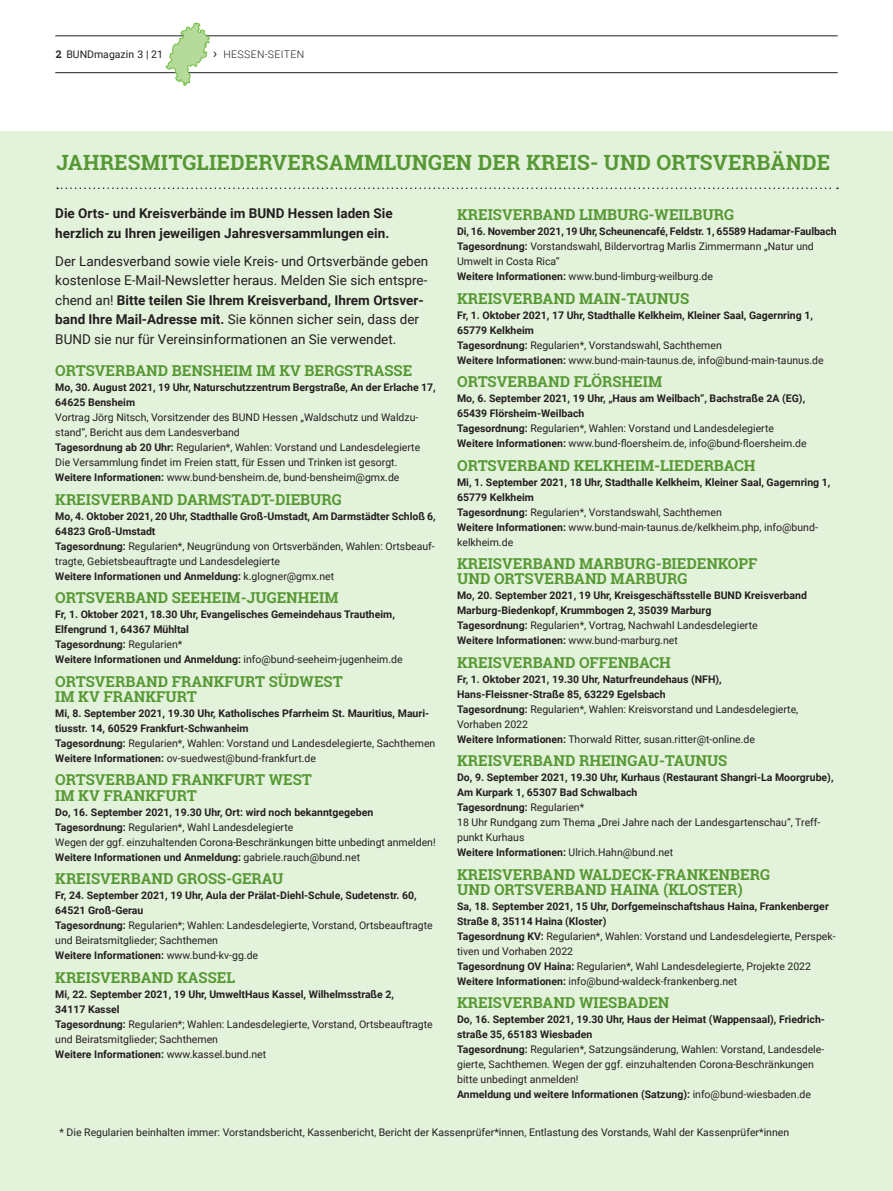
<style>
.page{position:relative;width:893px;height:1191px;background:#fff}
.page>*{position:absolute;margin:0;border:0;box-sizing:border-box;transform-origin:0 0}
.t1{font:700 21px "Roboto Slab";letter-spacing:.01em;color:#569834}
.t2{font:700 15px/15px "Roboto Slab";color:#569834}
.t3{font:13.5px/19.5px "Roboto";color:#231f20}
.t4{font:700 13.5px/19.5px "Roboto";color:#231f20}
.t5{font:700 10.5px/15px "Roboto";color:#231f20}
.t6{font:10.5px/15px "Roboto";color:#231f20}
.t7{font:300 10.5px "Roboto";letter-spacing:.035em;color:#231f20}
.s1{font-family:"Roboto Slab";font-weight:700}
.s2{font-weight:400;font-size:13.5px}
.s3{font-weight:700}
.s4{font-weight:400}
</style>
<div class="page">
<hr style="left:55px;top:72px;width:783px;height:1px;background:#231f20">
<div style="left:0;top:132px;width:893px;height:1059px;background:#e3f2da"></div>
<svg style="left:57px;top:187px;width:781px;height:2px"></svg>
<hr style="left:55px;top:35px;width:783px;height:1px;background:#231f20">
<svg style="left:165px;top:22px;width:45px;height:64px"></svg>
<p class="t6" style="left:56px;top:46px;width:109px"><span class="s1">2</span> BUNDmagazin 3 | 21</p>
<p class="t7" style="left:213px;top:47px;width:93px"><span class="s2">›</span> HESSEN-SEITEN</p>
<h1 class="t1" style="left:56px;top:148px;width:775px">JAHRESMITGLIEDERVERSAMMLUNGEN DER KREIS- UND ORTSVERBÄNDE</h1>
<p class="t4" style="left:55px;top:203px;width:339px">Die Orts- und Kreisverbände im BUND Hessen laden Sie herzlich zu Ihren jeweiligen Jahresversammlungen ein.</p>
<p class="t3" style="left:55px;top:251px;width:375px">Der Landesverband sowie viele Kreis- und Ortsverbände geben kostenlose E-Mail-Newsletter heraus. Melden Sie sich entspre&shy;chend an! <span class="s3">Bitte teilen Sie Ihrem Kreisverband, Ihrem Ortsver&shy;band Ihre Mail-Adresse mit.</span> Sie können sicher sein, dass der BUND sie nur für Vereinsinformationen an Sie verwendet.</p>
<h2 class="t2" style="left:55px;top:363px;width:358px">ORTSVERBAND BENSHEIM IM KV BERGSTRASSE</h2>
<p class="t5" style="left:55px;top:379px;width:382px">Mo, 30. August 2021, 19 Uhr, Naturschutzzentrum Bergstraße, An der Erlache 17,<br>64625 Bensheim</p>
<p class="t6" style="left:55px;top:409px;width:366px">Vortrag Jörg Nitsch, Vorsitzender des BUND Hessen „Waldschutz und Waldzu&shy;stand“, Bericht aus dem Landesverband<br><span class="s3">Tagesordnung ab 20 Uhr:</span> Regularien*, Wahlen: Vorstand und Landesdelegierte Die Versammlung findet im Freien statt, für Essen und Trinken ist gesorgt.<br><span class="s3">Weitere Informationen:</span> www.bund-bensheim.de, bund-bensheim@gmx.de</p>
<h2 class="t2" style="left:55px;top:491px;width:288px">KREISVERBAND DARMSTADT-DIEBURG</h2>
<p class="t5" style="left:55px;top:508px;width:382px">Mo, 4. Oktober 2021, 20 Uhr, Stadthalle Groß-Umstadt, Am Darmstädter Schloß 6, 64823 Groß-Umstadt<br>Tagesordnung: <span class="s4">Regularien*, Neugründung von Ortsverbänden, Wahlen: Ortsbeauf&shy;tragte, Gebietsbeauftragte und Landesdelegierte<br></span>Weitere Informationen und Anmeldung: <span class="s4">k.glogner@gmx.net</span></p>
<h2 class="t2" style="left:55px;top:590px;width:285px">ORTSVERBAND SEEHEIM-JUGENHEIM</h2>
<p class="t5" style="left:55px;top:606px;width:349px">Fr, 1. Oktober 2021, 18.30 Uhr, Evangelisches Gemeindehaus Trautheim, Elfengrund 1, 64367 Mühltal<br>Tagesordnung: <span class="s4">Regularien*<br></span>Weitere Informationen und Anmeldung: <span class="s4">info@bund-seeheim-jugenheim.de</span></p>
<h2 class="t2" style="left:55px;top:673px;width:289px">ORTSVERBAND FRANKFURT SÜDWEST<br>IM KV FRANKFURT</h2>
<p class="t5" style="left:55px;top:705px;width:382px">Mi, 8. September 2021, 19.30 Uhr, Katholisches Pfarrheim St. Mauritius, Mauri&shy;tiusstr. 14, 60529 Frankfurt-Schwanheim<br>Tagesordnung: <span class="s4">Regularien*, Wahlen: Vorstand und Landesdelegierte, Sachthemen </span>Weitere Informationen: <span class="s4">ov-suedwest@bund-frankfurt.de</span></p>
<h2 class="t2" style="left:55px;top:772px;width:258px;line-height:15.5px">ORTSVERBAND FRANKFURT WEST<br>IM KV FRANKFURT</h2>
<p class="t6" style="left:55px;top:804px;width:382px"><span class="s3">Do, 16. September 2021, 19.30 Uhr, Ort: wird noch bekanntgegeben Tagesordnung:</span> Regularien*, Wahl Landesdelegierte<br>Wegen der ggf. einzuhaltenden Corona-Beschränkungen bitte unbedingt anmelden!<br><span class="s3">Weitere Informationen und Anmeldung:</span> gabriele.rauch@bund.net</p>
<h2 class="t2" style="left:55px;top:871px;width:230px">KREISVERBAND GROSS-GERAU</h2>
<p class="t5" style="left:55px;top:887px;width:379px">Fr, 24. September 2021, 19 Uhr, Aula der Prälat-Diehl-Schule, Sudetenstr. 60, 64521 Groß-Gerau<br>Tagesordnung: <span class="s4">Regularien*; Wahlen: Landesdelegierte, Vorstand, Ortsbeauftragte und Beiratsmitglieder; Sachthemen<br></span>Weitere Informationen: <span class="s4">www.bund-kv-gg.de</span></p>
<h2 class="t2" style="left:55px;top:969px;width:181px">KREISVERBAND KASSEL</h2>
<p class="t6" style="left:55px;top:986px;width:379px"><span class="s3">Mi, 22. September 2021, 19 Uhr, UmweltHaus Kassel, Wilhelmsstraße 2,<br>34117 Kassel<br>Tagesordnung:</span> Regularien*; Wahlen: Landesdelegierte, Vorstand, Ortsbeauftragte und Beiratsmitglieder; Sachthemen<br><span class="s3">Weitere Informationen:</span> www.kassel.bund.net</p>
<h2 class="t2" style="left:457px;top:207px;width:278px">KREISVERBAND LIMBURG-WEILBURG</h2>
<p class="t5" style="left:457px;top:223px;width:381px">Di, 16. November 2021, 19 Uhr, Scheunencafé, Feldstr. 1, 65589 Hadamar-Faulbach Tagesordnung: <span class="s4">Vorstandswahl, Bildervortrag Marlis Zimmermann „Natur und Umwelt in Costa Rica“<br></span>Weitere Informationen: <span class="s4">www.bund-limburg-weilburg.de</span></p>
<h2 class="t2" style="left:457px;top:290px;width:233px">KREISVERBAND MAIN-TAUNUS</h2>
<p class="t5" style="left:457px;top:307px;width:368px">Fr, 1. Oktober 2021, 17 Uhr, Stadthalle Kelkheim, Kleiner Saal, Gagernring 1, 65779 Kelkheim<br>Tagesordnung: <span class="s4">Regularien*, Vorstandswahl, Sachthemen<br></span>Weitere Informationen: <span class="s4">www.bund-main-taunus.de, info@bund-main-taunus.de</span></p>
<h2 class="t2" style="left:457px;top:374px;width:207px">ORTSVERBAND FLÖRSHEIM</h2>
<p class="t5" style="left:457px;top:390px;width:351px">Mo, 6. September 2021, 19 Uhr, „Haus am Weilbach“, Bachstraße 2A (EG), 65439 Flörsheim-Weilbach<br>Tagesordnung: <span class="s4">Regularien*, Wahlen: Vorstand und Landesdelegierte </span>Weitere Informationen: <span class="s4">www.bund-floersheim.de, info@bund-floersheim.de</span></p>
<h2 class="t2" style="left:457px;top:457px;width:300px">ORTSVERBAND KELKHEIM-LIEDERBACH</h2>
<p class="t5" style="left:457px;top:474px;width:375px">Mi, 1. September 2021, 18 Uhr, Stadthalle Kelkheim, Kleiner Saal, Gagernring 1, 65779 Kelkheim<br>Tagesordnung: <span class="s4">Regularien*, Vorstandswahl, Sachthemen<br></span>Weitere Informationen: <span class="s4">www.bund-main-taunus.de/kelkheim.php, info@bund&shy;kelkheim.de</span></p>
<h2 class="t2" style="left:457px;top:556px;width:302px">KREISVERBAND MARBURG-BIEDENKOPF<br>UND ORTSVERBAND MARBURG</h2>
<p class="t5" style="left:457px;top:587px;width:351px">Mo, 20. September 2021, 19 Uhr, Kreisgeschäftsstelle BUND Kreisverband Marburg-Biedenkopf, Krummbogen 2, 35039 Marburg<br>Tagesordnung: <span class="s4">Regularien*, Vortrag, Nachwahl Landesdelegierte<br></span>Weitere Informationen: <span class="s4">www.bund-marburg.net</span></p>
<h2 class="t2" style="left:457px;top:654px;width:215px">KREISVERBAND OFFENBACH</h2>
<p class="t5" style="left:457px;top:671px;width:343px">Fr, 1. Oktober 2021, 19.30 Uhr, Naturfreundehaus (NFH), Hans-Fleissner-Straße 85, 63229 Egelsbach<br>Tagesordnung: <span class="s4">Regularien*, Wahlen: Kreisvorstand und Landesdelegierte, Vorhaben 2022<br></span>Weitere Informationen: <span class="s4">Thorwald Ritter, susan.ritter@t-online.de</span></p>
<h2 class="t2" style="left:457px;top:753px;width:272px">KREISVERBAND RHEINGAU-TAUNUS</h2>
<p class="t5" style="left:457px;top:769px;width:378px">Do, 9. September 2021, 19.30 Uhr, Kurhaus (Restaurant Shangri-La Moorgrube), Am Kurpark 1, 65307 Bad Schwalbach<br>Tagesordnung: <span class="s4">Regularien*<br>18 Uhr Rundgang zum Thema „Drei Jahre nach der Landesgartenschau“, Treff&shy;punkt Kurhaus<br></span>Weitere Informationen: <span class="s4">Ulrich.Hahn@bund.net</span></p>
<h2 class="t2" style="left:457px;top:866px;width:314px">KREISVERBAND WALDECK-FRANKENBERG<br>UND ORTSVERBAND HAINA (KLOSTER)</h2>
<p class="t6" style="left:457px;top:898px;width:380px"><span class="s3">Sa, 18. September 2021, 15 Uhr, Dorfgemeinschaftshaus Haina, Frankenberger Straße 8, 35114 Haina (Kloster)<br>Tagesordnung KV:</span> Regularien*, Wahlen: Vorstand und Landesdelegierte, Perspek&shy;tiven und Vorhaben 2022<br><span class="s3">Tagesordnung OV Haina:</span> Regularien*, Wahl Landesdelegierte, Projekte 2022<br><span class="s3">Weitere Informationen:</span> info@bund-waldeck-frankenberg.net</p>
<h2 class="t2" style="left:457px;top:995px;width:214px">KREISVERBAND WIESBADEN</h2>
<p class="t6" style="left:457px;top:1011px;width:369px"><span class="s3">Do, 16. September 2021, 19.30 Uhr, Haus der Heimat (Wappensaal), Friedrich&shy;straße 35, 65183 Wiesbaden<br>Tagesordnung:</span> Regularien*, Satzungsänderung, Wahlen: Vorstand, Landesdele&shy;gierte, Sachthemen. Wegen der ggf. einzuhaltenden Corona-Beschränkungen bitte unbedingt anmelden!<br><span class="s3">Anmeldung und weitere Informationen (Satzung):</span> info@bund-wiesbaden.de</p>
<p class="t6" style="left:60px;top:1123px;width:731px">* Die Regularien beinhalten immer: Vorstandsbericht, Kassenbericht, Bericht der Kassenprüfer*innen, Entlastung des Vorstands, Wahl der Kassenprüfer*innen</p>
</div>
